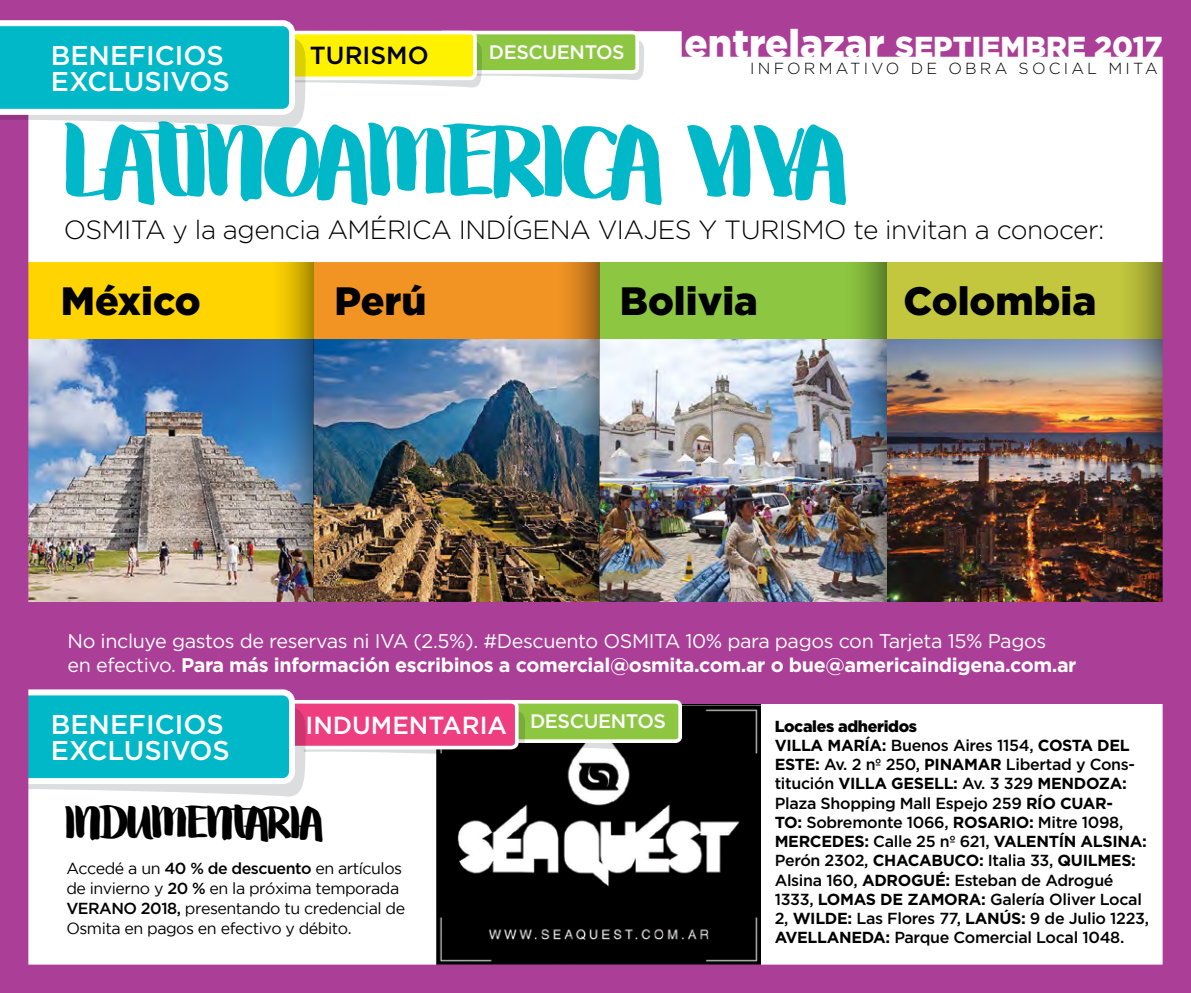
<style>
.page{position:relative;width:1191px;height:993px;background:#fff}
.page>*{position:absolute;margin:0;border:0;box-sizing:border-box;transform-origin:0 0}
.t1{font:92.2px "Swettiest";color:#00b8c8}
.t2{font:41.2px "Swettiest";color:#000}
.t3{font:900 39.4px "Gotham";color:#000}
.t4{font:900 28.8px "Gotham";color:#fff}
.t5{font:500 27.2px "Gotham";color:#fff}
.t6{font:300 26.4px "Gotham";letter-spacing:-.02em;color:#000}
.t7{font:500 24.8px "Gotham";color:#fff}
.t8{font:500 24.8px "Gotham";color:#000}
.t9{font:19.8px/23px "Gotham";letter-spacing:-.02em;color:#fff}
.t10{font:500 19.6px "Gotham";letter-spacing:-.02em;color:#fff}
.t11{font:500 16px/19.2px "Gotham";letter-spacing:-.02em;color:#000}
.t12{font:16px/20px "Gotham";letter-spacing:-.03em;color:#000}
.t13{font:300 16px "Gotham";letter-spacing:.2em;color:#000}
.s1{font-size:38.6px}
.s2{font-weight:700}
.s3{font-weight:500}
.s4{font-weight:900}
</style>
<div class="page">
<img style="left:0;top:0;width:1191px;height:992px">
<svg style="left:0;top:20px;width:645px;height:109px"></svg>
<h3 class="t5" style="left:51px;top:38px;width:174px">BENEFICIOS</h3>
<h3 class="t8" style="left:310px;top:39px;width:120px">TURISMO</h3>
<p class="t10" style="left:489px;top:39px;width:137px">DESCUENTOS</p>
<h3 class="t5" style="left:51px;top:63px;width:181px">EXCLUSIVOS</h3>
<h3 class="t4" style="left:684px;top:27px;width:479px"><span class="s1">entrelazar</span> SEPTIEMBRE 2017</h3>
<p class="t13" style="left:750px;top:58px;width:409px">INFORMATIVO DE OBRA SOCIAL MITA</p>
<h1 class="t1" style="left:64px;top:121px;width:784px">LATINOAMERICA VIVA</h1>
<h3 class="t6" style="left:64px;top:215px;width:1042px">OSMITA y la agencia AMÉRICA INDÍGENA VIAJES Y TURISMO te invitan a conocer:</h3>
<h3 class="t3" style="left:61px;top:274px;width:141px">México</h3>
<h3 class="t3" style="left:334px;top:274px;width:94px">Perú</h3>
<h3 class="t3" style="left:620px;top:274px;width:139px">Bolivia</h3>
<h3 class="t3" style="left:903px;top:274px;width:194px">Colombia</h3>
<p class="t9" style="left:67px;top:629px;width:1010px">No incluye gastos de reservas ni IVA (2.5%). #Descuento OSMITA 10% para pagos con Tarjeta 15% Pagos<br>en efectivo. <span class="s2">Para más información escribinos a comercial@osmita.com.ar o bue@americaindigena.com.ar</span></p>
<h3 class="t5" style="left:51px;top:706px;width:174px">BENEFICIOS</h3>
<h3 class="t7" style="left:305px;top:708px;width:362px">INDUMENTARIA <sup>DESCUENTOS</sup></h3>
<h3 class="t5" style="left:51px;top:732px;width:181px">EXCLUSIVOS</h3>
<h2 class="t2" style="left:65px;top:804px;width:259px">INDUMENTARIA</h2>
<p class="t12" style="left:66px;top:857px;width:340px">Accedé a un <span class="s3">40 % de descuento</span> en artículos de invierno y <span class="s3">20 %</span> en la próxima temporada <span class="s3">VERANO 2018,</span> presentando tu credencial de Osmita en pagos en efectivo y débito.</p>
<p class="t11" style="left:774px;top:716px;width:376px"><span class="s4">Locales adheridos<br></span><span class="s2">VILLA MARÍA:</span> Buenos Aires 1154, <span class="s2">COSTA DEL ESTE:</span> Av. 2 nº 250, <span class="s2">PINAMAR</span> Libertad y Cons&shy;titución <span class="s2">VILLA GESELL:</span> Av. 3 329 <span class="s2">MENDOZA:<br></span>Plaza Shopping Mall Espejo 259 <span class="s2">RÍO CUAR-<br>TO:</span> Sobremonte 1066, <span class="s2">ROSARIO:</span> Mitre 1098, <span class="s2">MERCEDES:</span> Calle 25 nº 621, <span class="s2">VALENTÍN ALSINA:<br></span>Perón 2302, <span class="s2">CHACABUCO:</span> Italia 33, <span class="s2">QUILMES:<br></span>Alsina 160, <span class="s2">ADROGUÉ:</span> Esteban de Adrogué 1333, <span class="s2">LOMAS DE ZAMORA:</span> Galería Oliver Local 2, <span class="s2">WILDE:</span> Las Flores 77, <span class="s2">LANÚS:</span> 9 de Julio 1223, <span class="s2">AVELLANEDA:</span> Parque Comercial Local 1048.</p>
</div>
